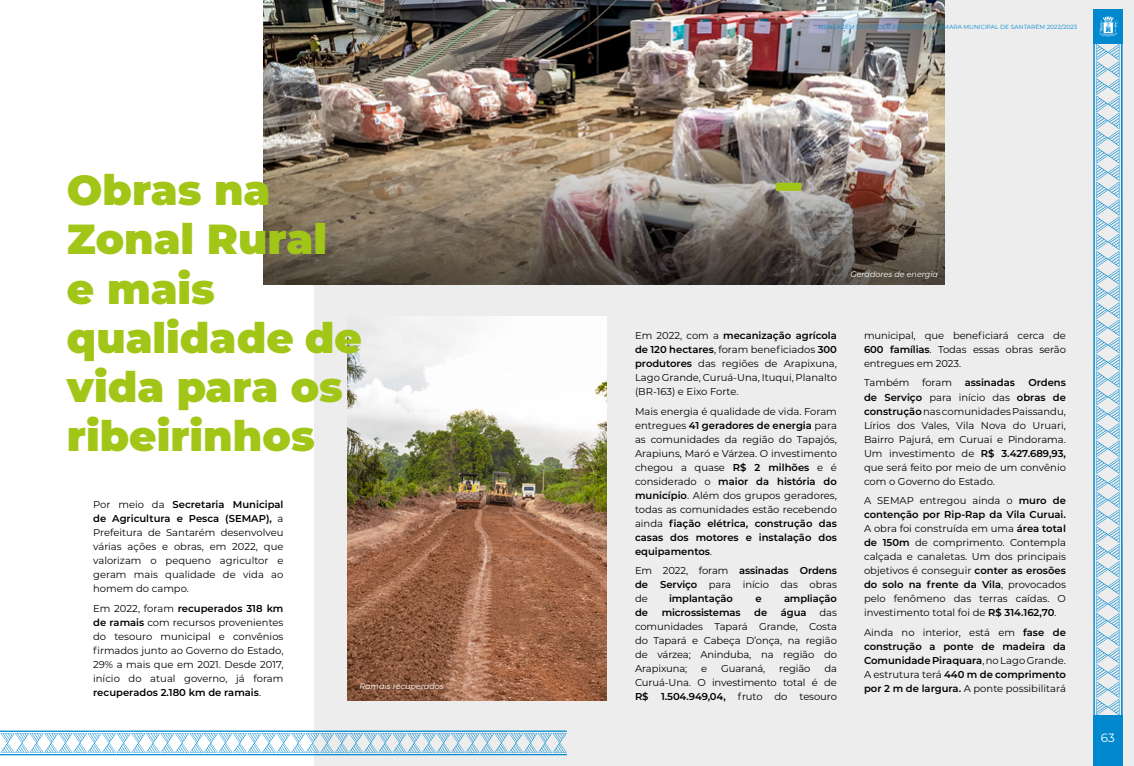
<style>
.page{position:relative;width:1134px;height:766px;background:#fff}
.page>*{position:absolute;margin:0;border:0;box-sizing:border-box;transform-origin:0 0}
.t1{font:900 42px/49.1px "Montserrat";color:#a2c617}
.t2{font:12px "Montserrat";color:#fff}
.t3{font:10px/14px "Montserrat";color:#000;text-align:justify}
.t4{font:600 10px/14px "Montserrat";letter-spacing:-.005em;color:#000;text-align:justify}
.t5{font:italic 8px "Montserrat";color:#fff}
.t6{font:6px "Montserrat";color:#0089cf}
.s1{font-weight:600}
.s2{font-weight:400}
</style>
<div class="page">
<div style="left:315px;top:0;width:819px;height:765px;background:#ededed"></div>
<img style="left:264px;top:0;width:680px;height:134px">
<img style="left:264px;top:134px;width:680px;height:150px">
<img style="left:347px;top:316px;width:260px;height:384px">
<div style="left:776px;top:183px;width:25px;height:8px;background:#a2c617"></div>
<div style="left:1093px;top:715px;width:30px;height:50px;background:#0089cf"></div>
<div style="left:1093px;top:9px;width:30px;height:34px;background:#0089cf"></div>
<svg style="left:1093px;top:16px;width:30px;height:699px"></svg>
<svg style="left:0;top:730px;width:567px;height:25px"></svg>
<h1 class="t1" style="left:67px;top:163px;width:296px">Obras na<br>Zonal Rural e mais qualidade de vida para os ribeirinhos</h1>
<p class="t3" style="left:93px;top:497px;width:192px">Por meio da <span class="s1">Secretaria Municipal de Agricultura e Pesca (SEMAP),</span> a Prefeitura de Santarém desenvolveu várias ações e obras, em 2022, que valorizam o pequeno agricultor e geram mais qualidade de vida ao homem do campo.</p>
<p class="t3" style="left:93px;top:601px;width:192px">Em 2022, foram <span class="s1">recuperados 318 km de ramais</span> com recursos provenientes do tesouro municipal e convênios firmados junto ao Governo do Estado, 29% a mais que em 2021. Desde 2017, início do atual governo, já foram <span class="s1">recuperados 2.180 km de ramais</span>.</p>
<p class="t5" style="left:359px;top:680px;width:86px">Ramais recuperados</p>
<p class="t6" style="left:818px;top:23px;width:261px">MENSAGEM DO PODER EXECUTIVO À CÂMARA MUNICIPAL DE SANTARÉM 2022/2023</p>
<p class="t5" style="left:850px;top:268px;width:89px">Geradores de energia</p>
<p class="t3" style="left:635px;top:328px;width:203px">Em 2022, com a <span class="s1">mecanização agrícola de 120 hectares</span>, foram beneficiados <span class="s1">300 produtores</span> das regiões de Arapixuna, Lago Grande, Curuá-Una, Ituqui, Planalto (BR-163) e Eixo Forte.</p>
<p class="t3" style="left:635px;top:403px;width:203px">Mais energia é qualidade de vida. Foram entregues <span class="s1">41 geradores de energia</span> para as comunidades da região do Tapajós, Arapiuns, Maró e Várzea. O investimento chegou a quase <span class="s1">R$ 2 milhões</span> e é considerado o <span class="s1">maior da história do município</span>. Além dos grupos geradores, todas as comunidades estão recebendo ainda <span class="s1">fiação elétrica, construção das casas dos motores e instalação dos equipamentos</span>.</p>
<p class="t3" style="left:635px;top:563px;width:203px">Em 2022, foram <span class="s1">assinadas Ordens de Serviço</span> para início das obras de</p>
<p class="t4" style="left:669px;top:591px;width:65px">implantação</p>
<p class="t4" style="left:755px;top:591px;width:8px">e</p>
<p class="t4" style="left:784px;top:591px;width:54px">ampliação</p>
<p class="t4" style="left:635px;top:605px;width:14px">de</p>
<p class="t4" style="left:662px;top:605px;width:80px">microssistemas</p>
<p class="t4" style="left:754px;top:605px;width:14px">de</p>
<p class="t4" style="left:781px;top:605px;width:27px">água</p>
<p class="t3" style="left:635px;top:605px;width:203px;text-indent:185px">das comunidades Tapará Grande, Costa do Tapará e Cabeça D’onça, na região de várzea; Aninduba, na região do Arapixuna;</p>
<p class="t3" style="left:635px;top:661px;width:203px;text-align:right">da<br>Curuá-Una. O investimento total é de</p>
<p class="t4" style="left:635px;top:689px;width:15px">R$</p>
<p class="t3" style="left:661px;top:689px;width:177px"><span class="s1">1.504.949,04,</span> fruto do tesouro</p>
<p class="t3" style="left:701px;top:661px;width:8px">e</p>
<p class="t3" style="left:721px;top:661px;width:46px">Guaraná,</p>
<p class="t3" style="left:779px;top:661px;width:33px">região</p>
<p class="t3" style="left:864px;top:328px;width:203px">municipal, que beneficiará cerca de <span class="s1">600 famílias</span>. Todas essas obras serão entregues em 2023.</p>
<p class="t3" style="left:864px;top:375px;width:47px">Também</p>
<p class="t3" style="left:922px;top:375px;width:32px">foram</p>
<p class="t4" style="left:965px;top:375px;width:52px">assinadas</p>
<p class="t3" style="left:864px;top:375px;width:203px;text-indent:164px"><span class="s1">Ordens de Serviço</span> para início das <span class="s1">obras de construção</span> nas comunidades Paissandu, Lírios dos Vales, Vila Nova do Uruari, Bairro Pajurá, em Curuai e Pindorama.<br>Um investimento de <span class="s1">R$ 3.427.689,93, </span>que será feito por meio de um convênio com o Governo do Estado.</p>
<p class="t3" style="left:864px;top:493px;width:203px">A SEMAP entregou ainda o <span class="s1">muro de contenção por Rip-Rap da Vila Curuai.<br></span>A obra foi construída em uma <span class="s1">área total de 150m</span> de comprimento. Contempla calçada e canaletas. Um dos principais objetivos é conseguir <span class="s1">conter as erosões do solo na frente da Vila</span>, provocados pelo fenômeno das terras caídas. O investimento total foi de <span class="s1">R$ 314.162,70</span>.</p>
<p class="t4" style="left:864px;top:625px;width:203px"><span class="s2">Ainda no interior, está em</span> fase de construção a ponte de madeira da Comunidade Piraquara<span class="s2">, no Lago Grande.<br>A estrutura terá</span> 440 m de comprimento por 2 m de largura. <span class="s2">A ponte possibilitará</span></p>
<p class="t2" style="left:1101px;top:728px;width:16px">63</p>
</div>
